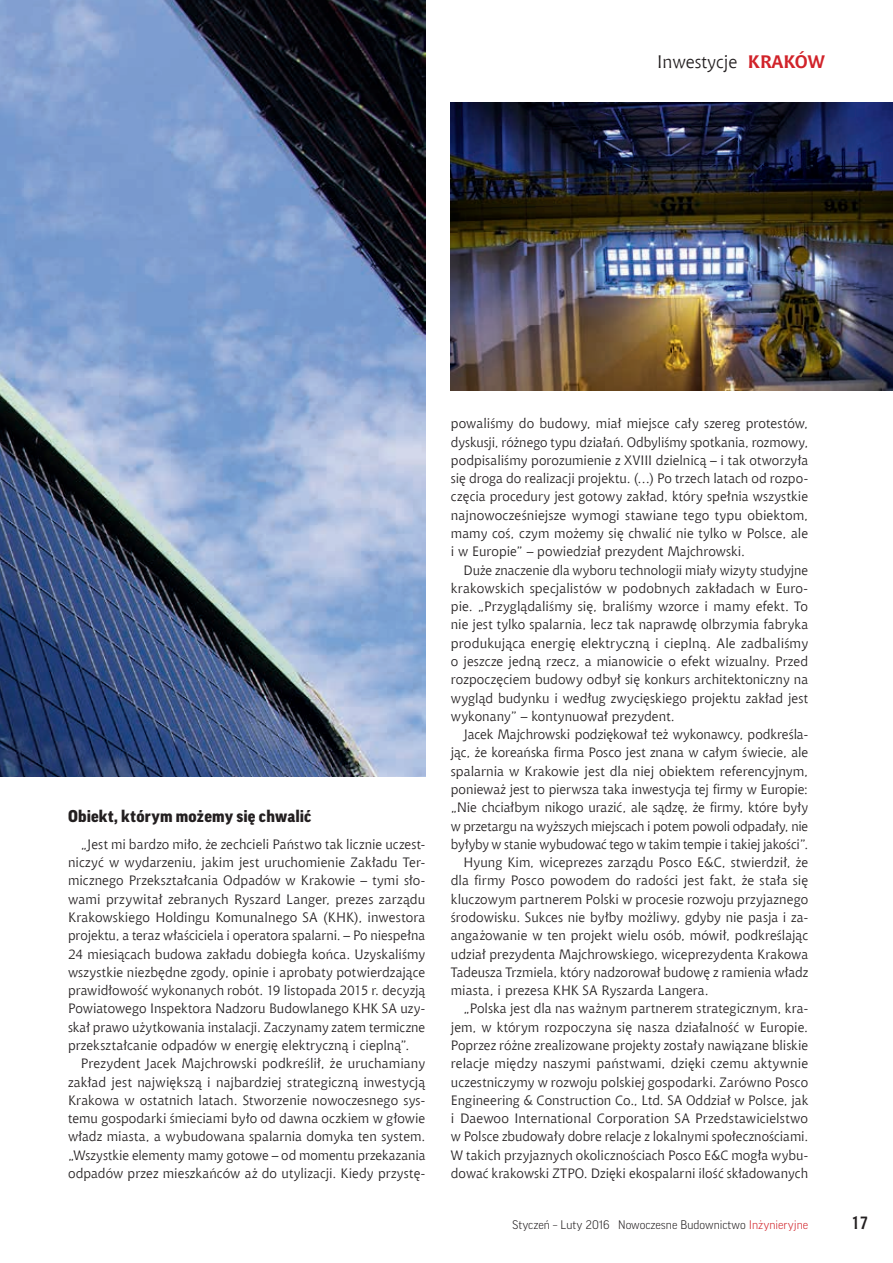
<style>
.page{position:relative;width:893px;height:1263px;background:#fff}
.page>*{position:absolute;margin:0;border:0;box-sizing:border-box;transform-origin:0 0}
.t1{font:18px "Chianti EU";color:#231f20}
.t2{font:700 18px "Aerton Cnd EFN";color:#231f20}
.t3{font:900 16.5px "Good Pro";letter-spacing:.01em;color:#231f20}
.t4{font:13.5px/18.3px "Chianti EU";letter-spacing:.005em;color:#231f20;text-align:justify}
.t5{font:13.5px "Chianti EU";letter-spacing:-.015em;color:#231f20}
.t6{font:300 12px "Good Pro";color:#231f20}
.s1{font-weight:700;color:#d1232a}
.s2{color:#d1232a}
</style>
<div class="page">
<img style="left:0;top:0;width:425px;height:776px">
<img style="left:451px;top:102px;width:442px;height:288px">
<h1 class="t1" style="left:657px;top:51px;width:169px">Inwestycje <span class="s1">KRAKÓW</span></h1>
<p class="t3" style="left:68px;top:806px;width:245px">Obiekt, którym możemy się chwalić</p>
<p class="t4" style="left:68px;top:835px;width:359px;text-indent:13px">„Jest mi bardzo miło, że zechcieli Państwo tak licznie uczest&shy;niczyć w wydarzeniu, jakim jest uruchomienie Zakładu Ter&shy;micznego Przekształcania Odpadów w Krakowie – tymi sło&shy;wami przywitał zebranych Ryszard Langer, prezes zarządu Krakowskiego Holdingu Komunalnego SA (KHK), inwestora projektu, a teraz właściciela i operatora spalarni. – Po niespełna 24 miesiącach budowa zakładu dobiegła końca. Uzyskaliśmy wszystkie niezbędne zgody, opinie i aprobaty potwierdzające prawidłowość wykonanych robót. 19 listopada 2015 r. decyzją Powiatowego Inspektora Nadzoru Budowlanego KHK SA uzy&shy;skał prawo użytkowania instalacji. Zaczynamy zatem termiczne przekształcanie odpadów w energię elektryczną i cieplną”.</p>
<p class="t4" style="left:68px;top:1054px;width:359px;text-indent:13px">Prezydent Jacek Majchrowski podkreślił, że uruchamiany zakład jest największą i najbardziej strategiczną inwestycją Krakowa w ostatnich latach. Stworzenie nowoczesnego sys&shy;temu gospodarki śmieciami było od dawna oczkiem w głowie władz miasta, a wybudowana spalarnia domyka ten system. „Wszystkie elementy mamy gotowe – od momentu przekazania odpadów przez mieszkańców aż do utylizacji. Kiedy przystę-</p>
<p class="t4" style="left:451px;top:414px;width:359px">powaliśmy do budowy, miał miejsce cały szereg protestów, dyskusji, różnego typu działań. Odbyliśmy spotkania, rozmowy, podpisaliśmy porozumienie z XVIII dzielnicą – i tak otworzyła się droga do realizacji projektu. (…) Po trzech latach od rozpo&shy;częcia procedury jest gotowy zakład, który spełnia wszystkie najnowocześniejsze wymogi stawiane tego typu obiektom, mamy coś, czym możemy się chwalić nie tylko w Polsce, ale i w Europie” – powiedział prezydent Majchrowski.</p>
<p class="t4" style="left:451px;top:560px;width:359px;text-indent:13px">Duże znaczenie dla wyboru technologii miały wizyty studyjne krakowskich specjalistów w podobnych zakładach w Euro&shy;pie. „Przyglądaliśmy się, braliśmy wzorce i mamy efekt. To nie jest tylko spalarnia, lecz tak naprawdę olbrzymia fabryka produkująca energię elektryczną i cieplną. Ale zadbaliśmy o jeszcze jedną rzecz, a mianowicie o efekt wizualny. Przed rozpoczęciem budowy odbył się konkurs architektoniczny na wygląd budynku i według zwycięskiego projektu zakład jest wykonany” – kontynuował prezydent.</p>
<p class="t4" style="left:464px;top:725px;width:346px">Jacek Majchrowski podziękował też wykonawcy, podkreśla-</p>
<p class="t4" style="left:451px;top:743px;width:359px">jąc, że koreańska firma Posco jest znana w całym świecie, ale</p>
<p class="t4" style="left:451px;top:762px;width:359px">spalarnia w Krakowie jest dla niej obiektem referencyjnym,</p>
<p class="t4" style="left:451px;top:780px;width:359px">ponieważ jest to pierwsza taka inwestycja tej firmy w Europie:</p>
<p class="t4" style="left:451px;top:798px;width:359px">„Nie chciałbym nikogo urazić, ale sądzę, że firmy, które były</p>
<p class="t4" style="left:451px;top:816px;width:359px">w przetargu na wyższych miejscach i potem powoli odpadały, nie</p>
<p class="t5" style="left:451px;top:836px;width:359px">byłyby w stanie wybudować tego w takim tempie i takiej jakości”.</p>
<p class="t4" style="left:464px;top:853px;width:346px">Hyung Kim, wiceprezes zarządu Posco E&amp;C, stwierdził, że</p>
<p class="t4" style="left:451px;top:871px;width:359px">dla firmy Posco powodem do radości jest fakt, że stała się</p>
<p class="t4" style="left:451px;top:890px;width:359px">kluczowym partnerem Polski w procesie rozwoju przyjaznego</p>
<p class="t4" style="left:451px;top:908px;width:359px">środowisku. Sukces nie byłby możliwy, gdyby nie pasja i za-</p>
<p class="t4" style="left:451px;top:926px;width:359px">angażowanie w ten projekt wielu osób, mówił, podkreślając</p>
<p class="t4" style="left:451px;top:944px;width:359px">udział prezydenta Majchrowskiego, wiceprezydenta Krakowa</p>
<p class="t4" style="left:451px;top:963px;width:359px">Tadeusza Trzmiela, który nadzorował budowę z ramienia władz</p>
<p class="t4" style="left:451px;top:981px;width:259px">miasta, i prezesa KHK SA Ryszarda Langera.</p>
<p class="t4" style="left:464px;top:999px;width:346px">„Polska jest dla nas ważnym partnerem strategicznym, kra-</p>
<p class="t4" style="left:451px;top:1018px;width:359px">jem, w którym rozpoczyna się nasza działalność w Europie.</p>
<p class="t4" style="left:451px;top:1036px;width:359px">Poprzez różne zrealizowane projekty zostały nawiązane bliskie</p>
<p class="t4" style="left:451px;top:1054px;width:359px">relacje między naszymi państwami, dzięki czemu aktywnie</p>
<p class="t4" style="left:451px;top:1072px;width:359px">uczestniczymy w rozwoju polskiej gospodarki. Zarówno Posco</p>
<p class="t4" style="left:451px;top:1091px;width:359px">Engineering &amp; Construction Co., Ltd. SA Oddział w Polsce, jak</p>
<p class="t4" style="left:451px;top:1109px;width:359px">i Daewoo International Corporation SA Przedstawicielstwo</p>
<p class="t4" style="left:451px;top:1127px;width:359px">w Polsce zbudowały dobre relacje z lokalnymi społecznościami.</p>
<p class="t4" style="left:451px;top:1146px;width:359px">W takich przyjaznych okolicznościach Posco E&amp;C mogła wybu-</p>
<p class="t4" style="left:451px;top:1164px;width:359px">dować krakowski ZTPO. Dzięki ekospalarni ilość składowanych</p>
<p class="t6" style="left:513px;top:1218px;width:297px">Styczeń – Luty 2016 Nowoczesne Budownictwo <span class="s2">Inżynieryjne</span></p>
<h1 class="t2" style="left:851px;top:1212px;width:18px">17</h1>
</div>
